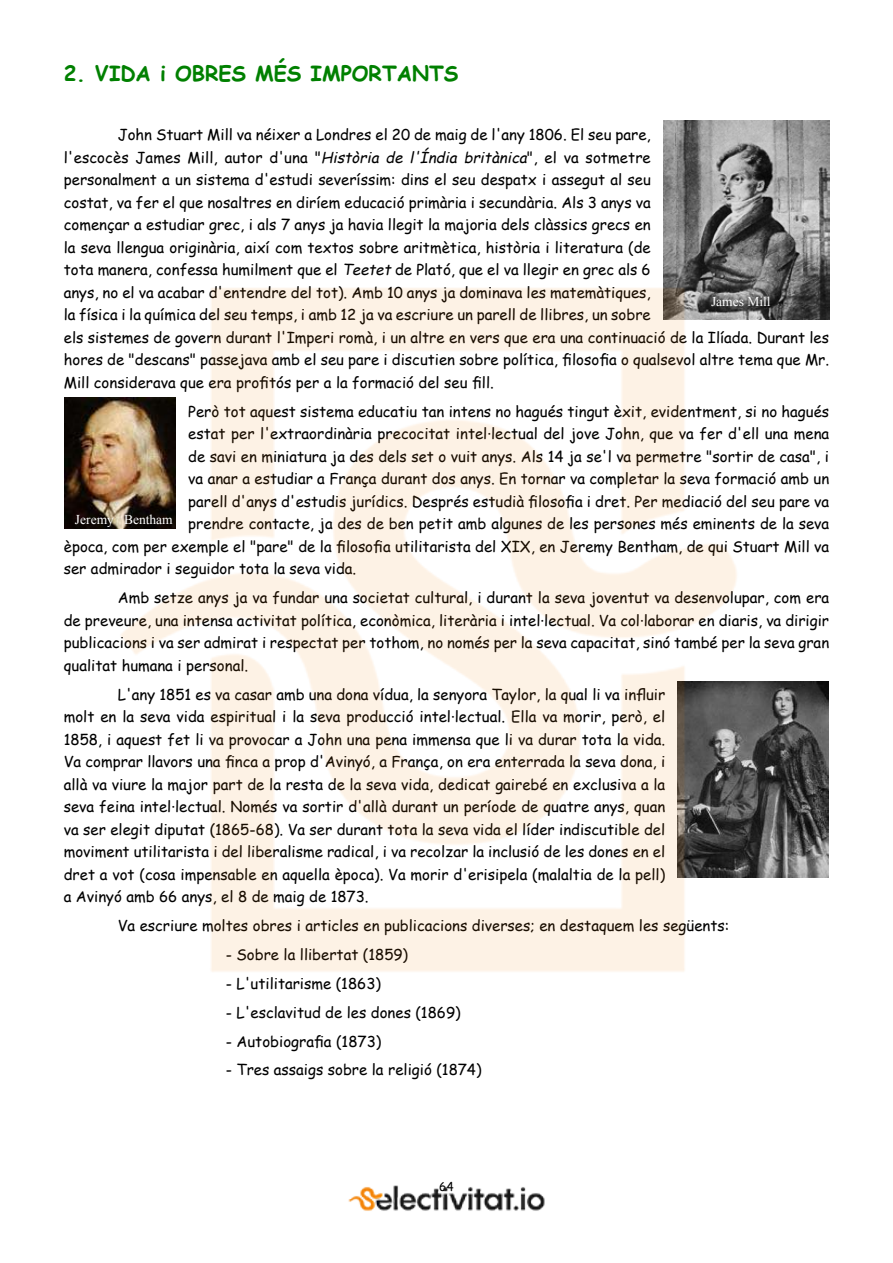
<style>
.page{position:relative;width:893px;height:1263px;background:#fff}
.page>*{position:absolute;margin:0;border:0;box-sizing:border-box;transform-origin:0 0}
.t1{font:700 21px "Comic Sans MS";color:#008000}
.t2{font:15px/22.5px "Comic Sans MS";color:#000;text-align:justify}
.t3{font:13.5px "Times New Roman";color:#fff}
.t4{font:12px "Comic Sans MS";color:#000}
.s1{font-style:italic}
</style>
<div class="page">
<img style="left:64px;top:120px;width:766px;height:1091px">
<h1 class="t1" style="left:64px;top:57px;width:396px">2. VIDA i OBRES MÉS IMPORTANTS</h1>
<p class="t2" style="left:64px;top:123px;width:767px;text-align:left;text-indent:54px">John Stuart Mill va néixer a Londres el 20 de maig de l'any 1806. El seu pare,<br>l'escocès James Mill, autor d'una "<span class="s1">Història de l'Índia britànica</span>", el va sotmetre<br>personalment a un sistema d'estudi severíssim: dins el seu despatx i assegut al seu<br>costat, va fer el que nosaltres en diríem educació primària i secundària. Als 3 anys va<br>començar a estudiar grec, i als 7 anys ja havia llegit la majoria dels clàssics grecs en<br>la seva llengua originària, així com textos sobre aritmètica, història i literatura (de<br>tota manera, confessa humilment que el <span class="s1">Teetet</span> de Plató, que el va llegir en grec als 6<br>anys, no el va acabar d'entendre del tot). Amb 10 anys ja dominava les matemàtiques,<br>la física i la química del seu temps, i amb 12 ja va escriure un parell de llibres, un sobre<br>els sistemes de govern durant l'Imperi romà, i un altre en vers que era una continuació de la Ilíada. Durant les hores de "descans" passejava amb el seu pare i discutien sobre política, filosofia o qualsevol altre tema que Mr.<br>Mill considerava que era profitós per a la formació del seu fill.</p>
<p class="t2" style="left:188px;top:400px;width:642px">Però tot aquest sistema educatiu tan intens no hagués tingut èxit, evidentment, si no hagués</p>
<p class="t2" style="left:188px;top:422px;width:642px">estat per l'extraordinària precocitat intel·lectual del jove John, que va fer d'ell una mena</p>
<p class="t2" style="left:188px;top:445px;width:642px">de savi en miniatura ja des dels set o vuit anys. Als 14 ja se'l va permetre "sortir de casa", i</p>
<p class="t2" style="left:188px;top:467px;width:642px">va anar a estudiar a França durant dos anys. En tornar va completar la seva formació amb un</p>
<p class="t2" style="left:188px;top:490px;width:642px">parell d'anys d'estudis jurídics. Després estudià filosofia i dret. Per mediació del seu pare va</p>
<p class="t2" style="left:188px;top:512px;width:642px">prendre contacte, ja des de ben petit amb algunes de les persones més eminents de la seva</p>
<p class="t2" style="left:64px;top:535px;width:767px">època, com per exemple el "pare" de la filosofia utilitarista del XIX, en Jeremy Bentham, de qui Stuart Mill va</p>
<p class="t2" style="left:64px;top:557px;width:294px">ser admirador i seguidor tota la seva vida.</p>
<p class="t2" style="left:64px;top:586px;width:767px;text-indent:54px">Amb setze anys ja va fundar una societat cultural, i durant la seva joventut va desenvolupar, com era de preveure, una intensa activitat política, econòmica, literària i intel·lectual. Va col·laborar en diaris, va dirigir publicacions i va ser admirat i respectat per tothom, no només per la seva capacitat, sinó també per la seva gran qualitat humana i personal.</p>
<p class="t2" style="left:64px;top:682px;width:603px;text-indent:54px">L'any 1851 es va casar amb una dona vídua, la senyora Taylor, la qual li va influir molt en la seva vida espiritual i la seva producció intel·lectual. Ella va morir, però, el 1858, i aquest fet li va provocar a John una pena immensa que li va durar tota la vida.<br>Va comprar llavors una finca a prop d'Avinyó, a França, on era enterrada la seva dona, i allà va viure la major part de la resta de la seva vida, dedicat gairebé en exclusiva a la seva feina intel·lectual. Només va sortir d'allà durant un període de quatre anys, quan va ser elegit diputat (1865-68). Va ser durant tota la seva vida el líder indiscutible del moviment utilitarista i del liberalisme radical, i va recolzar la inclusió de les dones en el dret a vot (cosa impensable en aquella època). Va morir d'erisipela (malaltia de la pell) a Avinyó amb 66 anys, el 8 de maig de 1873.</p>
<p class="t2" style="left:118px;top:914px;width:613px">Va escriure moltes obres i articles en publicacions diverses; en destaquem les següents:</p>
<p class="t2" style="left:226px;top:943px;width:184px">- Sobre la llibertat (1859)</p>
<p class="t2" style="left:226px;top:972px;width:157px">- L'utilitarisme (1863)</p>
<p class="t2" style="left:226px;top:1000px;width:236px">- L'esclavitud de les dones (1869)</p>
<p class="t2" style="left:226px;top:1029px;width:157px">- Autobiografia (1873)</p>
<p class="t2" style="left:226px;top:1058px;width:257px">- Tres assaigs sobre la religió (1874)</p>
<p class="t3" style="left:711px;top:293px;width:61px">James Mill</p>
<p class="t3" style="left:75px;top:510px;width:99px">Jeremy Bentham</p>
<p class="t4" style="left:439px;top:1178px;width:16px">64</p>
</div>
